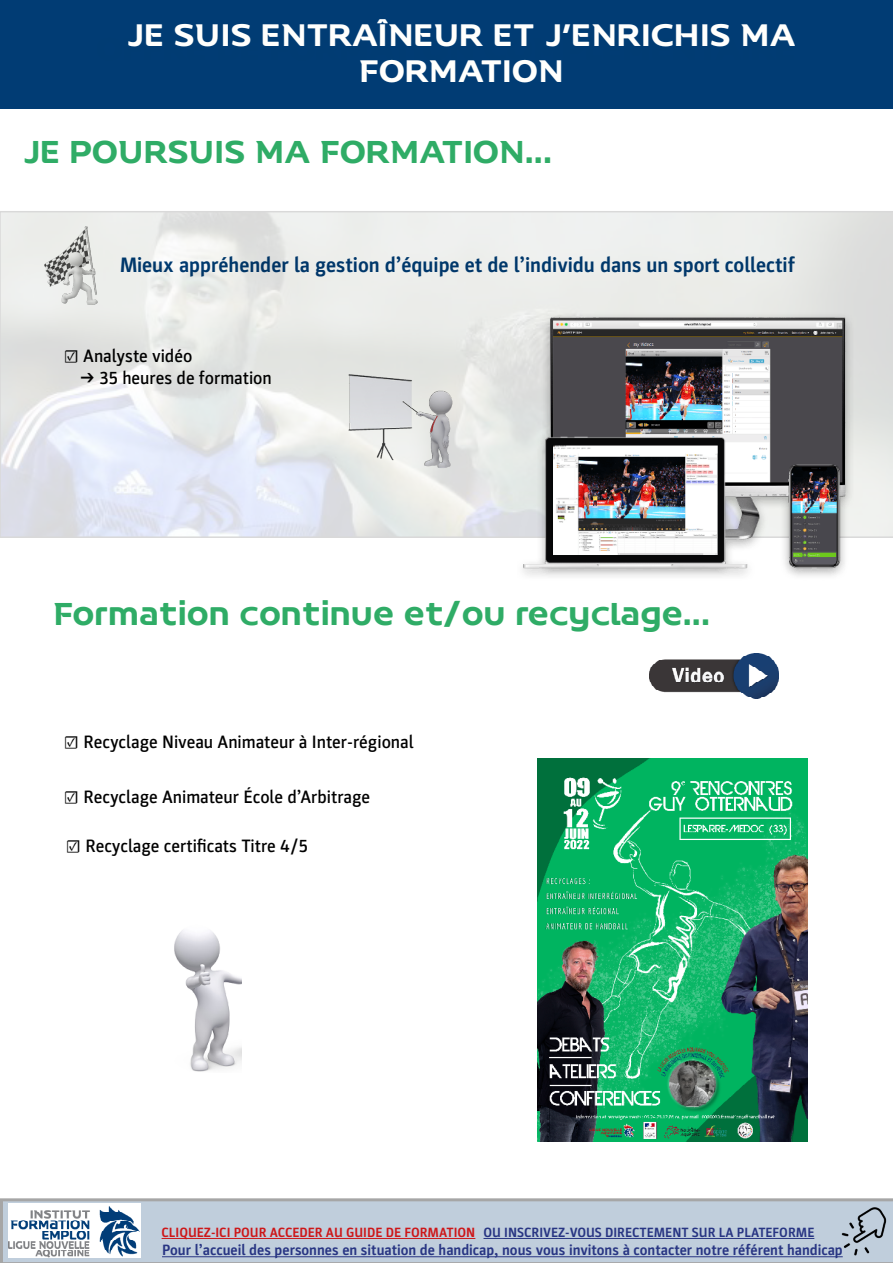
<style>
.page{position:relative;width:893px;height:1263px;background:#fff}
.page>*{position:absolute;margin:0;border:0;box-sizing:border-box;transform-origin:0 0}
.t1{font:30px/36px "FF Hand V";color:#fffffd;text-align:center}
.t2{font:30px "FF Hand";color:#2fac66}
.t3{font:700 21px "Parka";color:#013c74}
.t4{font:500 18px "Parka";color:#000}
.t5{font:700 15px "Parka";color:#283583}
.t6{font:700 13.5px "Parka";color:#283583}
.s1{font-family:"Minion Pro";font-weight:400}
.s2{color:#cd1719}
</style>
<div class="page">
<img style="left:174px;top:930px;width:67px;height:142px">
<div style="left:0;top:0;width:893px;height:108px;background:#013c74"></div>
<svg style="left:0;top:211px;width:893px;height:327px;background:#e7e9ea"></svg>
<img style="left:44px;top:225px;width:60px;height:86px">
<img style="left:649px;top:653px;width:129px;height:45px">
<img style="left:537px;top:758px;width:271px;height:383px">
<img style="left:335px;top:351px;width:135px;height:135px">
<img style="left:517px;top:298px;width:352px;height:279px">
<svg style="left:0;top:1198px;width:827px;height:65px;background:#bdcad7"></svg>
<img style="left:8px;top:1203px;width:133px;height:54px">
<hr style="left:162px;top:1256px;width:681px;height:1px;background:#283583">
<img style="left:827px;top:1198px;width:66px;height:65px">
<hr style="left:483px;top:1238px;width:331px;height:1px;background:#283583">
<hr style="left:162px;top:1238px;width:313px;height:1px;background:#cd1719">
<h1 class="t1" style="left:127px;top:16px;width:671px">JE SUIS ENTRAÎNEUR ET J’ENRICHIS MA<br>FORMATION</h1>
<h1 class="t1" style="left:97px;top:30px;width:700px">OFFRE DE FORMATION COMPLEMENTAIRE</h1>
<h1 class="t2" style="left:23px;top:133px;width:531px">JE POURSUIS MA FORMATION...</h1>
<p class="t3" style="left:119px;top:253px;width:678px">Mieux appréhender la gestion d’équipe et de l’individu dans un sport collectif</p>
<p class="t4" style="left:54px;top:346px;width:140px">☑ <span class="s1">☑</span> Analyste vidéo</p>
<p class="t4" style="left:80px;top:368px;width:194px">→ 35 heures de formation</p>
<h1 class="t2" style="left:54px;top:594px;width:658px">Formation continue et/ou recyclage...</h1>
<p class="t4" style="left:54px;top:732px;width:361px">☑ <span class="s1">☑</span> Recyclage Niveau Animateur à Inter-régional</p>
<p class="t4" style="left:54px;top:786px;width:317px">☑ <span class="s1">☑</span> Recyclage Animateur École d’Arbitrage</p>
<p class="t4" style="left:56px;top:836px;width:253px">☑ <span class="s1">☑</span> Recyclage certificats Titre 4/5</p>
<p class="t6" style="left:162px;top:1225px;width:654px"><span class="s2">CLIQUEZ-ICI POUR ACCEDER AU GUIDE DE FORMATION</span> OU INSCRIVEZ-VOUS DIRECTEMENT SUR LA PLATEFORME</p>
<p class="t5" style="left:162px;top:1242px;width:682px">Pour l’accueil des personnes en situation de handicap, nous vous invitons à contacter notre référent handicap</p>
</div>
